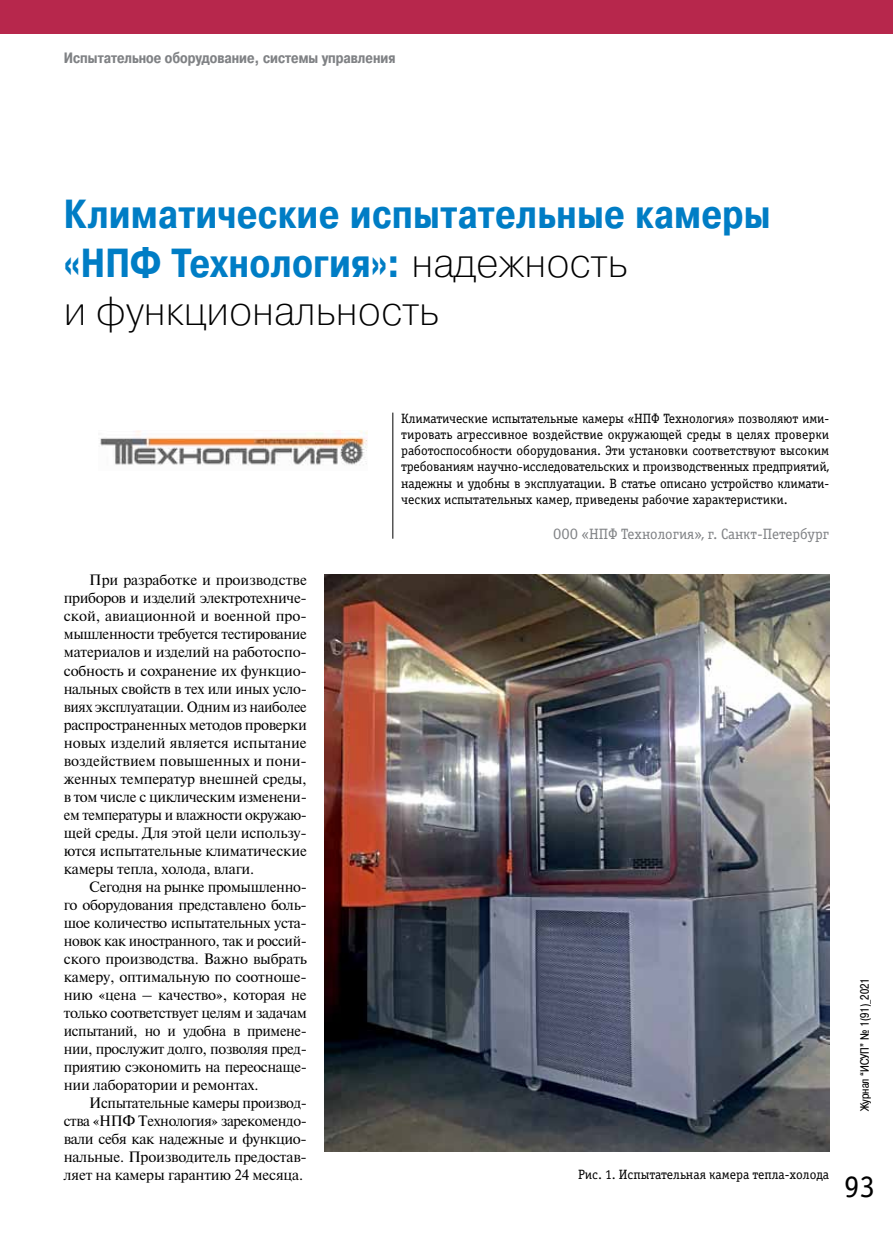
<style>
.page{position:relative;width:893px;height:1234px;background:#fff}
.page>*{position:absolute;margin:0;border:0;box-sizing:border-box;transform-origin:0 0}
.t1{font:700 40.5px/48.6px "Pragmatica Cond C";letter-spacing:.02em;color:#007dc5}
.t2{font:40.5px "Pragmatica Light C";color:#000}
.t3{font:31.5px "Officina Serif Book C";color:#000}
.t4{font:15px/18px "Newton";letter-spacing:-.01em;color:#000;text-align:justify}
.t5{font:700 15px "Pragmatica Cond C";color:#808285}
.t6{font:15px "Officina Serif Book C";color:#808285}
.t7{font:13.5px/16.2px "Officina Serif Book C";color:#000;text-align:justify}
.t8{font:12px "Pragmatica Cond C";color:#000}
.s1{font-family:"Pragmatica Light C";font-weight:400;color:#000}
</style>
<div class="page">
<div style="left:0;top:0;width:893px;height:34px;background:#b7274c"></div>
<hr style="left:393px;top:412px;width:1px;height:126px;background:#000">
<img style="left:100px;top:430px;width:267px;height:36px">
<img style="left:325px;top:574px;width:504px;height:577px">
<p class="t5" style="left:64px;top:50px;width:333px">Испытательное оборудование, системы управления</p>
<h1 class="t1" style="left:64px;top:190px;width:708px">Климатические испытательные камеры «НПФ Технология»: <span class="s1">надежность</span></h1>
<h1 class="t2" style="left:64px;top:288px;width:377px">и функциональность</h1>
<p class="t4" style="left:64px;top:570px;width:245px;text-indent:26px">При разработке и -производстве приборов и изделий электротехниче&shy;ской, авиационной и военной про&shy;мышленности требуется тестирование материалов и изделий на работоспо&shy;собность и сохранение их функцио&shy;нальных свойств в тех или иных усло&shy;виях эксплуатации. Одним из наиболее распространенных методов проверки новых изделий является испытание воздействием повышенных и пони&shy;женных температур внешней среды, в том числе с циклическим изменени&shy;ем температуры и влажности окружаю&shy;щей среды. Для этой цели использу&shy;ются испытательные климатические камеры тепла, холода, влаги.</p>
<p class="t4" style="left:64px;top:876px;width:245px;text-indent:26px">Сегодня на рынке промышленно&shy;го оборудования представлено боль&shy;шое количество испытательных уста&shy;новок как иностранного, так и россий&shy;ского производства. Важно выбрать камеру, оптимальную по соотноше&shy;нию «цена – качество», которая не только соответствует целям и задачам испытаний, но и удобна в примене&shy;нии, прослужит долго, позволяя пред&shy;приятию сэкономить на переоснаще&shy;нии лаборатории и ремонтах.</p>
<p class="t4" style="left:64px;top:1092px;width:245px;text-indent:26px">Испытательные камеры производ&shy;ства «НПФ Технология» зарекомендо&shy;вали себя как надежные и функцио&shy;нальные. Производитель предостав&shy;ляет на камеры гарантию 24 месяца.</p>
<p class="t7" style="left:401px;top:410px;width:430px">Климатические испытательные камеры «НПФ Технология» позволяют ими&shy;тировать агрессивное воздействие окружающей среды в целях проверки работоспособности оборудования. Эти установки соответствуют высоким требованиям научно-исследовательских и производственных предприятий, надежны и удобны в эксплуатации. В статье описано устройство климати&shy;ческих испытательных камер, приведены рабочие характеристики.</p>
<p class="t6" style="left:553px;top:525px;width:277px">ООО «НПФ Технология», г. Санкт-Петербург</p>
<p class="t8" style="left:858px;top:1110px;width:135px;rotate:-90deg">Журнал “ИСУП” № 1(91)_2021</p>
<p class="t7" style="left:578px;top:1165px;width:253px">Рис. 1. Испытательная камера тепла-холода</p>
<h2 class="t3" style="left:844px;top:1168px;width:33px">93</h2>
</div>
